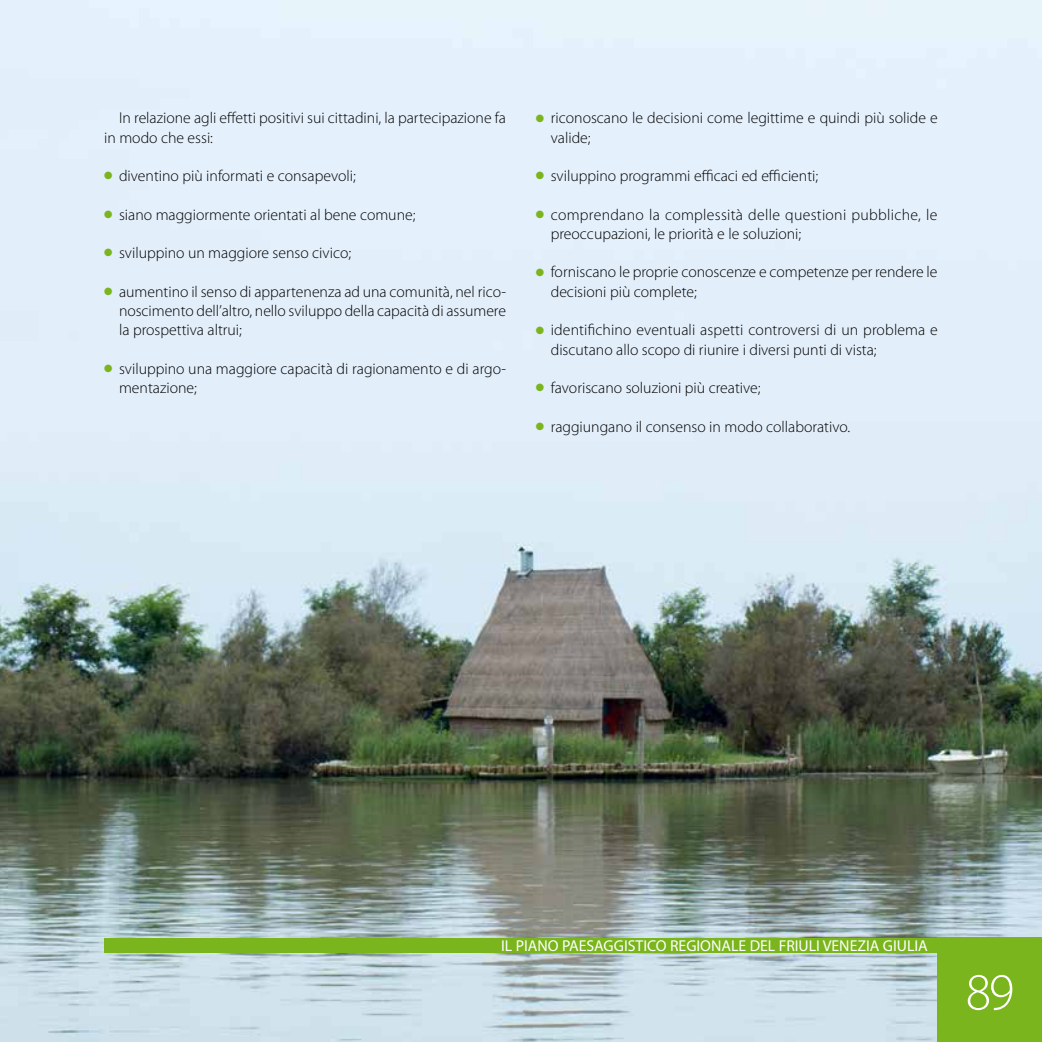
<style>
.page{position:relative;width:1042px;height:1042px;background:#fff}
.page>*{position:absolute;margin:0;border:0;box-sizing:border-box;transform-origin:0 0}
.t1{font:300 52.5px "Myriad Pro";color:#fff}
.t2{font:300 15.75px/19.2px "Myriad Pro";color:#000}
.t3{font:300 15.75px/19.2px "Myriad Pro";letter-spacing:.02em;color:#000}
.t4{font:15.75px "Myriad Pro";color:#fff}
.s1{color:#7ab51d}
</style>
<div class="page">
<img style="left:1px;top:0;width:1041px;height:1042px">
<svg style="left:0;top:0;width:1px;height:1042px"></svg>
<div style="left:104px;top:938px;width:938px;height:14px;background:#7ab51d"></div>
<div style="left:938px;top:938px;width:104px;height:104px;background:#7ab51d"></div>
<p class="t2" style="left:104px;top:108px;width:403px;text-indent:15px">In relazione agli effetti positivi sui cittadini, la partecipazione fa in modo che essi:</p>
<p class="t2" style="left:104px;top:166px;width:253px"><span class="s1">●</span> diventino più informati e consapevoli;</p>
<p class="t2" style="left:104px;top:205px;width:313px"><span class="s1">●</span> siano maggiormente orientati al bene comune;</p>
<p class="t2" style="left:104px;top:243px;width:248px"><span class="s1">●</span> sviluppino un maggiore senso civico;</p>
<p class="t2" style="left:119px;top:282px;width:388px;text-align:justify;text-indent:-15px"><span class="s1">●</span> aumentino il senso di appartenenza ad una comunità, nel rico&shy;noscimento dell’altro, nello sviluppo della capacità di assumere la prospettiva altrui;</p>
<p class="t2" style="left:119px;top:359px;width:388px;text-indent:-15px"><span class="s1">●</span> sviluppino una maggiore capacità di ragionamento e di argo&shy;mentazione;</p>
<p class="t2" style="left:551px;top:108px;width:388px;text-indent:-15px"><span class="s1">●</span> riconoscano le decisioni come legittime e quindi più solide e valide;</p>
<p class="t2" style="left:536px;top:166px;width:284px"><span class="s1">●</span> sviluppino programmi efficaci ed efficienti;</p>
<p class="t3" style="left:551px;top:205px;width:388px;text-indent:-15px"><span class="s1">●</span> comprendano la complessità delle questioni pubbliche, le preoccupazioni, le priorità e le soluzioni;</p>
<p class="t2" style="left:551px;top:262px;width:388px;text-indent:-15px"><span class="s1">●</span> forniscano le proprie conoscenze e competenze per rendere le decisioni più complete;</p>
<p class="t2" style="left:551px;top:320px;width:389px;text-indent:-15px"><span class="s1">●</span> identifichino eventuali aspetti controversi di un problema e discutano allo scopo di riunire i diversi punti di vista;</p>
<p class="t2" style="left:536px;top:378px;width:226px"><span class="s1">●</span> favoriscano soluzioni più creative;</p>
<p class="t2" style="left:536px;top:416px;width:316px"><span class="s1">●</span> raggiungano il consenso in modo collaborativo.</p>
<p class="t4" style="left:501px;top:935px;width:428px">IL PIANO PAESAGGISTICO REGIONALE DEL FRIULI VENEZIA GIULIA</p>
<h1 class="t1" style="left:965px;top:960px;width:50px">89</h1>
</div>
